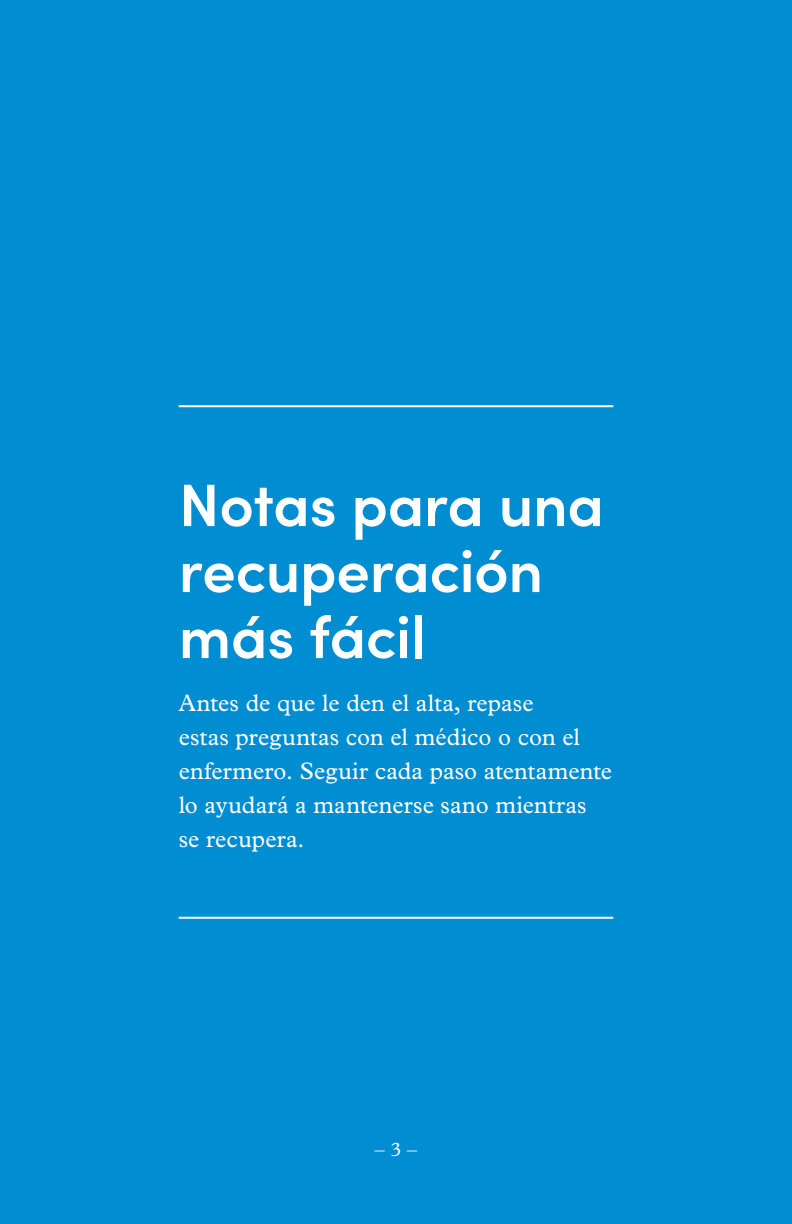
<style>
.page{position:relative;width:792px;height:1224px;background:#008dd1}
.page>*{position:absolute;margin:0;border:0;box-sizing:border-box;transform-origin:0 0}
.t1{font:600 60px/66px "Sofia Pro";letter-spacing:-.01em;color:#fff}
.t2{font:24px/34px "Plantin MT Pro";letter-spacing:.005em;color:#fff}
.t3{font:20px "Plantin MT Pro";color:#fff}
</style>
<div class="page">
<hr style="left:179px;top:405px;width:434px;height:2px;background:#fff">
<hr style="left:179px;top:917px;width:434px;height:2px;background:#fff">
<p class="t1" style="left:179px;top:468px;width:427px">Notas para una recuperación más fácil</p>
<p class="t2" style="left:179px;top:686px;width:435px">Antes de que le den el alta, repase<br>estas preguntas con el médico o con el enfermero. Seguir cada paso atentamente lo ayudará a mantenerse sano mientras se recupera.</p>
<p class="t3" style="left:375px;top:1137px;width:44px">– 3 –</p>
</div>
